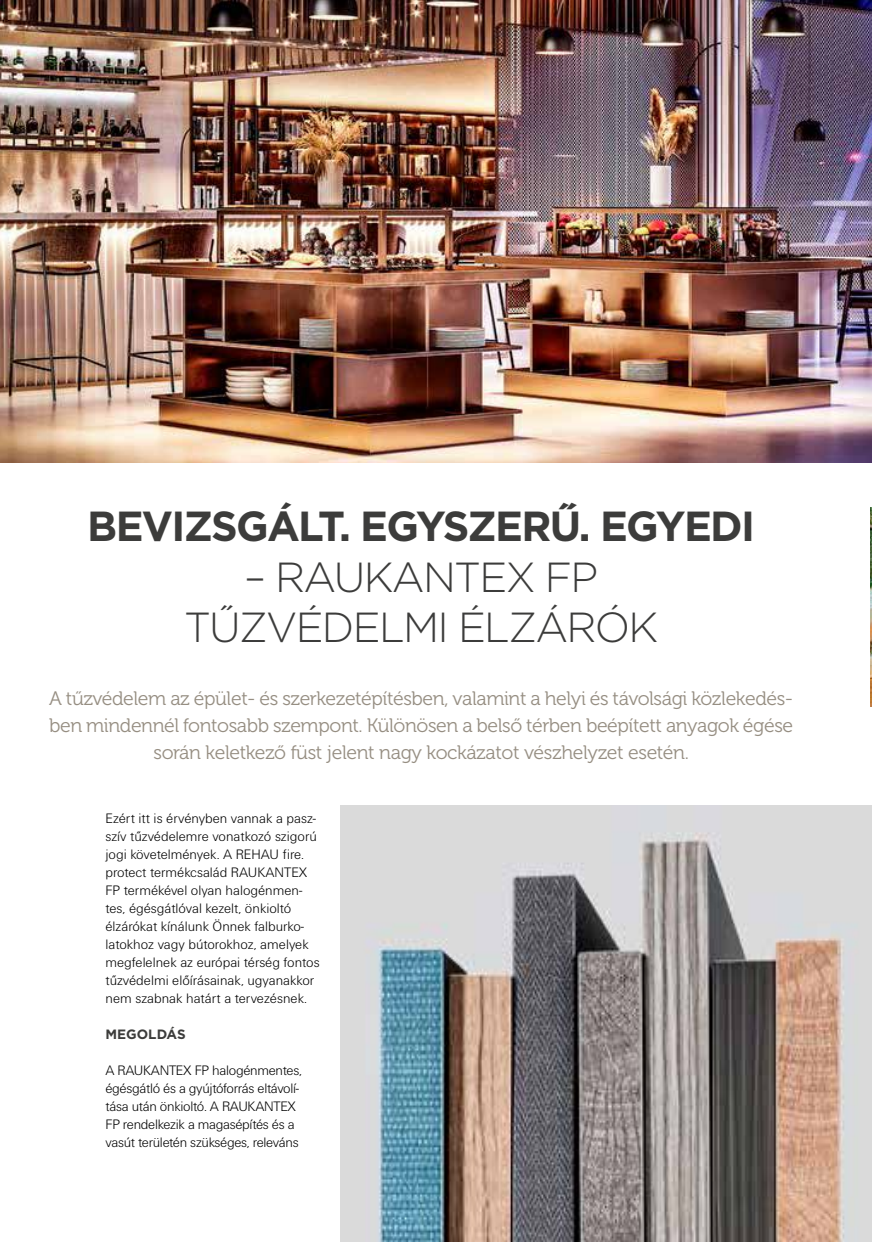
<style>
.page{position:relative;width:872px;height:1242px;background:#fff}
.page>*{position:absolute;margin:0;border:0;box-sizing:border-box;transform-origin:0 0}
.t1{font:300 42px/50.4px "Gotham";letter-spacing:-.04em;color:#3c3c3b;text-align:center}
.t2{font:700 42px "Gotham";letter-spacing:-.04em;color:#3c3c3b}
.t3{font:19.5px/27px "Museo 300";letter-spacing:-.02em;color:#968e82;text-align:center}
.t4{font:14.25px/18px "U001 Lig";color:#000}
.t5{font:14.25px/18px "U001 Lig";letter-spacing:-.02em;color:#000}
.t6{font:700 13.5px "Gotham";color:#3c3c3b}
</style>
<div class="page">
<img style="left:0;top:0;width:872px;height:463px">
<img style="left:341px;top:805px;width:531px;height:437px">
<img style="left:870px;top:508px;width:2px;height:198px">
<h1 class="t2" style="left:87px;top:498px;width:669px">BEVIZSGÁLT. EGYSZERŰ. EGYEDI</h1>
<h1 class="t1" style="left:184px;top:550px;width:476px">– RAUKANTEX FP<br>TŰZVÉDELMI ÉLZÁRÓK</h1>
<p class="t3" style="left:49px;top:685px;width:745px">A tűzvédelem az épület- és szerkezetépítésben, valamint a helyi és távolsági közlekedés&shy;ben mindennél fontosabb szempont. Különösen a belső térben beépített anyagok égése során keletkező füst jelent nagy kockázatot vészhelyzet esetén.</p>
<p class="t4" style="left:105px;top:810px;width:216px">Ezért itt is érvényben vannak a pas - szív tűzvédelemre vonatkozó szigorú jogi követelmények. A REHAU fire. protect termékcsalád RAUKANTEX FP termékével olyan halogénmen&shy;tes, égésgátlóval kezelt, önkioltó élzárókat kínálunk Önnek falburko&shy;latokhoz vagy bútorokhoz, amelyek megfelelnek az európai térség fontos tűzvédelmi előírásainak, ugyanakkor nem szabnak határt a tervezésnek.</p>
<p class="t6" style="left:105px;top:1025px;width:82px">MEGOLDÁS</p>
<p class="t5" style="left:105px;top:1062px;width:198px">A RAUKANTEX FP halogénmentes, égésgátló és a gyújtóforrás eltávolí&shy;tása után önkioltó. A RAUKANTEX FP rendelkezik a magasépítés és a vasút területén szükséges, releváns</p>
</div>
